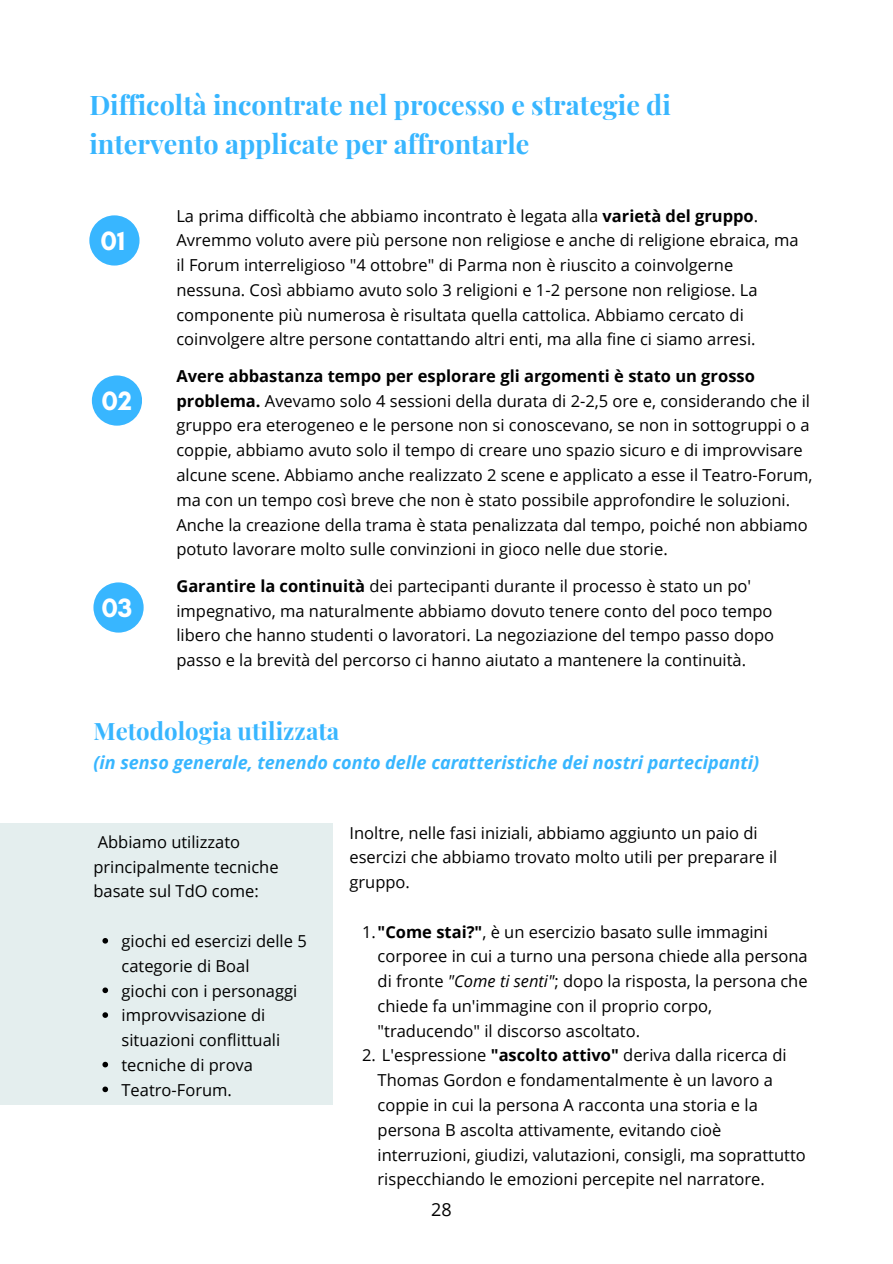
<style>
.page{position:relative;width:893px;height:1264px;background:#fff}
.page>*{position:absolute;margin:0;border:0;box-sizing:border-box;transform-origin:0 0}
.t1{font:700 27px/39.3px "Playfair Display";color:#38b6ff}
.t2{font:700 27px "Glacial Indifference";color:#fff}
.t3{font:700 24px "Playfair Display";color:#38b6ff}
.t4{font:italic 700 18px "Open Sans";color:#38b6ff}
.t5{font:18px "Open Sans";color:#000}
.t6{font:16.5px/24.8px "Open Sans";color:#000}
.s1{font-weight:700}
.s2{font-style:italic}
</style>
<div class="page">
<div style="left:89px;top:215px;width:50px;height:50px;background:#38b6ff;border-radius:50%"></div>
<div style="left:92px;top:375px;width:50px;height:50px;background:#38b6ff;border-radius:50%"></div>
<div style="left:93px;top:582px;width:51px;height:50px;background:#38b6ff;border-radius:50%"></div>
<div style="left:0;top:823px;width:332px;height:281px;background:#e4eeee"></div>
<svg style="left:102px;top:938px;width:6px;height:5px"></svg>
<svg style="left:102px;top:987px;width:6px;height:6px"></svg>
<svg style="left:102px;top:1012px;width:6px;height:5px"></svg>
<svg style="left:102px;top:1061px;width:6px;height:6px"></svg>
<svg style="left:102px;top:1086px;width:6px;height:6px"></svg>
<p class="t1" style="left:89px;top:84px;width:583px">Difficoltà incontrate nel processo e strategie di intervento applicate per affrontarle</p>
<p class="t2" style="left:100px;top:224px;width:26px">01</p>
<p class="t2" style="left:102px;top:384px;width:32px">02</p>
<p class="t2" style="left:101px;top:591px;width:33px">03</p>
<p class="t6" style="left:176px;top:203px;width:624px">La prima difficoltà che abbiamo incontrato è legata alla <span class="s1">varietà del gruppo</span>.<br>Avremmo voluto avere più persone non religiose e anche di religione ebraica, ma il Forum interreligioso "4 ottobre" di Parma non è riuscito a coinvolgerne nessuna. Così abbiamo avuto solo 3 religioni e 1-2 persone non religiose. La componente più numerosa è risultata quella cattolica. Abbiamo cercato di coinvolgere altre persone contattando altri enti, ma alla fine ci siamo arresi.</p>
<p class="t6" style="left:176px;top:363px;width:637px"><span class="s1">Avere abbastanza tempo per esplorare gli argomenti è stato un grosso problema.</span> Avevamo solo 4 sessioni della durata di 2-2,5 ore e, considerando che il gruppo era eterogeneo e le persone non si conoscevano, se non in sottogruppi o a coppie, abbiamo avuto solo il tempo di creare uno spazio sicuro e di improvvisare alcune scene. Abbiamo anche realizzato 2 scene e applicato a esse il Teatro-Forum, ma con un tempo così breve che non è stato possibile approfondire le soluzioni.<br>Anche la creazione della trama è stata penalizzata dal tempo, poiché non abbiamo potuto lavorare molto sulle convinzioni in gioco nelle due storie.</p>
<p class="t6" style="left:176px;top:573px;width:599px"><span class="s1">Garantire la continuità</span> dei partecipanti durante il processo è stato un po' impegnativo, ma naturalmente abbiamo dovuto tenere conto del poco tempo libero che hanno studenti o lavoratori. La negoziazione del tempo passo dopo passo e la brevità del percorso ci hanno aiutato a mantenere la continuità.</p>
<p class="t3" style="left:93px;top:714px;width:247px">Metodologia utilizzata</p>
<p class="t4" style="left:93px;top:750px;width:667px">(in senso generale, tenendo conto delle caratteristiche dei nostri partecipanti)</p>
<p class="t6" style="left:93px;top:829px;width:187px">Abbiamo utilizzato principalmente tecniche basate sul TdO come:</p>
<p class="t6" style="left:121px;top:928px;width:187px">giochi ed esercizi delle 5 categorie di Boal</p>
<p class="t6" style="left:121px;top:977px;width:177px">giochi con i personaggi</p>
<p class="t6" style="left:121px;top:1002px;width:160px">improvvisazione di situazioni conflittuali</p>
<p class="t6" style="left:121px;top:1051px;width:133px">tecniche di prova</p>
<p class="t6" style="left:121px;top:1076px;width:112px">Teatro-Forum.</p>
<p class="t6" style="left:349px;top:819px;width:429px">Inoltre, nelle fasi iniziali, abbiamo aggiunto un paio di esercizi che abbiamo trovato molto utili per preparare il gruppo.</p>
<p class="t6" style="left:377px;top:918px;width:431px;text-indent:-15px">1.<span class="s1">"Come stai?"</span>, è un esercizio basato sulle immagini corporee in cui a turno una persona chiede alla persona di fronte <span class="s2">"Come ti senti"</span>; dopo la risposta, la persona che chiede fa un'immagine con il proprio corpo, "traducendo" il discorso ascoltato.</p>
<p class="t6" style="left:377px;top:1042px;width:430px;text-indent:-15px">2. L'espressione <span class="s1">"ascolto attivo"</span> deriva dalla ricerca di Thomas Gordon e fondamentalmente è un lavoro a coppie in cui la persona A racconta una storia e la persona B ascolta attivamente, evitando cioè interruzioni, giudizi, valutazioni, consigli, ma soprattutto rispecchiando le emozioni percepite nel narratore.</p>
<p class="t5" style="left:431px;top:1197px;width:22px">28</p>
</div>
